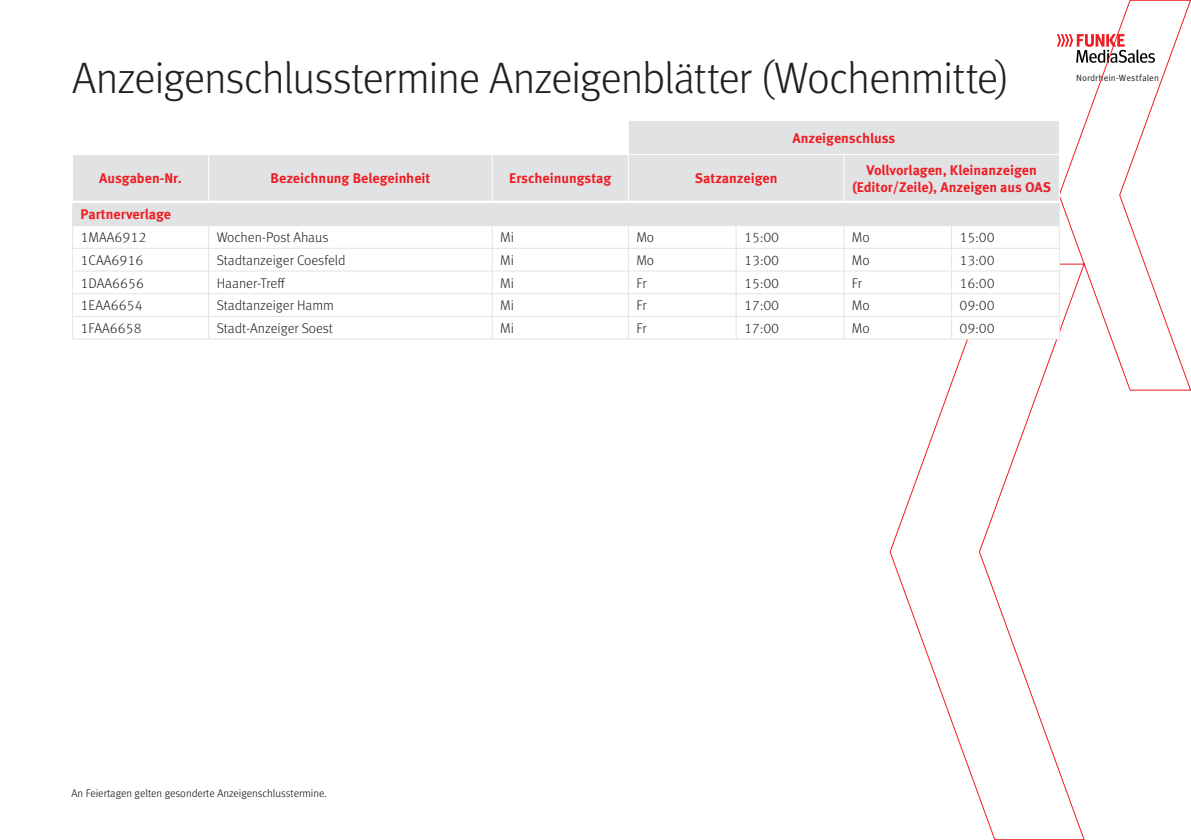
<style>
.page{position:relative;width:1191px;height:840px;background:#fff}
.page>*{position:absolute;margin:0;border:0;box-sizing:border-box;transform-origin:0 0}
.t1{font:300 44px "Meta Tab Pro";letter-spacing:-.025em;color:#231f20}
.t2{font:300 14px "Meta Tab Pro";color:#231f20}
.t3{font:700 14px/16.8px "Meta Tab Pro";color:#ee1d23;text-align:center}
.t4{font:300 11px "Meta Tab Pro";color:#000001}
.t5{font:9px "Meta Pro Norm";letter-spacing:.01em;color:#231f20}
</style>
<div class="page">
<svg style="left:889px;top:0;width:302px;height:839px"></svg>
<div style="left:73px;top:203px;width:986px;height:22px;background:#e1e2e4"></div>
<svg style="left:73px;top:226px;width:986px;height:112px"></svg>
<hr style="left:73px;top:225px;width:136px;height:1px;background:#e1e2e4">
<hr style="left:209px;top:225px;width:283px;height:1px;background:#e1e2e4">
<hr style="left:492px;top:225px;width:136px;height:1px;background:#e1e2e4">
<hr style="left:628px;top:225px;width:108px;height:1px;background:#e1e2e4">
<hr style="left:736px;top:225px;width:108px;height:1px;background:#e1e2e4">
<hr style="left:844px;top:225px;width:107px;height:1px;background:#e1e2e4">
<hr style="left:951px;top:225px;width:108px;height:1px;background:#e1e2e4">
<hr style="left:73px;top:248px;width:136px;height:1px;background:#e1e2e4">
<hr style="left:209px;top:248px;width:283px;height:1px;background:#e1e2e4">
<hr style="left:492px;top:248px;width:136px;height:1px;background:#e1e2e4">
<hr style="left:628px;top:248px;width:108px;height:1px;background:#e1e2e4">
<hr style="left:736px;top:248px;width:108px;height:1px;background:#e1e2e4">
<hr style="left:844px;top:248px;width:107px;height:1px;background:#e1e2e4">
<hr style="left:951px;top:248px;width:108px;height:1px;background:#e1e2e4">
<hr style="left:73px;top:270px;width:136px;height:1px;background:#e1e2e4">
<hr style="left:209px;top:270px;width:283px;height:1px;background:#e1e2e4">
<hr style="left:492px;top:270px;width:136px;height:1px;background:#e1e2e4">
<hr style="left:628px;top:270px;width:108px;height:1px;background:#e1e2e4">
<hr style="left:736px;top:270px;width:108px;height:1px;background:#e1e2e4">
<hr style="left:844px;top:270px;width:107px;height:1px;background:#e1e2e4">
<hr style="left:951px;top:270px;width:108px;height:1px;background:#e1e2e4">
<hr style="left:73px;top:293px;width:136px;height:1px;background:#e1e2e4">
<hr style="left:209px;top:293px;width:283px;height:1px;background:#e1e2e4">
<hr style="left:492px;top:293px;width:136px;height:1px;background:#e1e2e4">
<hr style="left:628px;top:293px;width:108px;height:1px;background:#e1e2e4">
<hr style="left:736px;top:293px;width:108px;height:1px;background:#e1e2e4">
<hr style="left:844px;top:293px;width:107px;height:1px;background:#e1e2e4">
<hr style="left:951px;top:293px;width:108px;height:1px;background:#e1e2e4">
<hr style="left:844px;top:316px;width:107px;height:1px;background:#e1e2e4">
<svg style="left:843px;top:226px;width:1px;height:112px"></svg>
<hr style="left:951px;top:316px;width:108px;height:1px;background:#e1e2e4">
<svg style="left:951px;top:226px;width:1px;height:112px"></svg>
<hr style="left:844px;top:338px;width:107px;height:1px;background:#e1e2e4">
<hr style="left:951px;top:338px;width:108px;height:1px;background:#e1e2e4">
<hr style="left:73px;top:316px;width:136px;height:1px;background:#e1e2e4">
<hr style="left:209px;top:316px;width:283px;height:1px;background:#e1e2e4">
<svg style="left:208px;top:226px;width:1px;height:112px"></svg>
<hr style="left:492px;top:316px;width:136px;height:1px;background:#e1e2e4">
<svg style="left:492px;top:226px;width:1px;height:112px"></svg>
<hr style="left:628px;top:316px;width:108px;height:1px;background:#e1e2e4">
<svg style="left:628px;top:226px;width:1px;height:112px"></svg>
<hr style="left:736px;top:316px;width:108px;height:1px;background:#e1e2e4">
<svg style="left:736px;top:226px;width:1px;height:112px"></svg>
<hr style="left:72px;top:338px;width:137px;height:1px;background:#e1e2e4">
<hr style="left:209px;top:338px;width:283px;height:1px;background:#e1e2e4">
<hr style="left:492px;top:338px;width:136px;height:1px;background:#e1e2e4">
<hr style="left:628px;top:338px;width:108px;height:1px;background:#e1e2e4">
<hr style="left:736px;top:338px;width:108px;height:1px;background:#e1e2e4">
<svg style="left:72px;top:203px;width:1px;height:135px"></svg>
<svg style="left:1059px;top:203px;width:1px;height:135px"></svg>
<svg style="left:73px;top:121px;width:986px;height:80px;fill:#e1e2e4"></svg>
<hr style="left:628px;top:121px;width:1px;height:33px;background:#fff">
<hr style="left:844px;top:120px;width:215px;height:1px;background:#fff">
<hr style="left:1059px;top:121px;width:1px;height:33px;background:#fff">
<hr style="left:628px;top:154px;width:216px;height:1px;background:#fff">
<hr style="left:844px;top:154px;width:215px;height:1px;background:#fff">
<hr style="left:843px;top:155px;width:1px;height:46px;background:#fff">
<hr style="left:1059px;top:155px;width:1px;height:46px;background:#fff">
<hr style="left:844px;top:201px;width:215px;height:1px;background:#fff">
<hr style="left:72px;top:154px;width:137px;height:1px;background:#fff">
<hr style="left:209px;top:154px;width:283px;height:1px;background:#fff">
<hr style="left:208px;top:155px;width:1px;height:46px;background:#fff">
<hr style="left:492px;top:154px;width:136px;height:1px;background:#fff">
<hr style="left:492px;top:155px;width:1px;height:46px;background:#fff">
<hr style="left:628px;top:155px;width:1px;height:46px;background:#fff">
<h1 class="t1" style="left:72px;top:46px;width:938px">Anzeigenschlusstermine Anzeigenblätter (Wochenmitte)</h1>
<p class="t3" style="left:792px;top:129px;width:104px">Anzeigenschluss</p>
<p class="t3" style="left:99px;top:169px;width:84px">Ausgaben-Nr.</p>
<p class="t3" style="left:270px;top:169px;width:161px">Bezeichnung Belegeinheit</p>
<p class="t3" style="left:509px;top:169px;width:103px">Erscheinungstag</p>
<p class="t3" style="left:695px;top:169px;width:84px">Satzanzeigen</p>
<p class="t3" style="left:852px;top:160px;width:200px">Vollvorlagen, Kleinanzeigen (Editor/Zeile), Anzeigen aus OAS</p>
<p class="t3" style="left:81px;top:205px;width:92px">Partnerverlage</p>
<p class="t2" style="left:81px;top:227px;width:67px">1MAA6912</p>
<p class="t2" style="left:217px;top:227px;width:113px">Wochen-Post Ahaus</p>
<p class="t2" style="left:500px;top:227px;width:15px">Mi</p>
<p class="t2" style="left:636px;top:227px;width:19px">Mo</p>
<p class="t2" style="left:744px;top:227px;width:37px">15:00</p>
<p class="t2" style="left:852px;top:227px;width:19px">Mo</p>
<p class="t2" style="left:959px;top:227px;width:37px">15:00</p>
<p class="t2" style="left:81px;top:250px;width:64px">1CAA6916</p>
<p class="t2" style="left:217px;top:250px;width:130px">Stadtanzeiger Coesfeld</p>
<p class="t2" style="left:500px;top:250px;width:15px">Mi</p>
<p class="t2" style="left:636px;top:250px;width:19px">Mo</p>
<p class="t2" style="left:744px;top:250px;width:37px">13:00</p>
<p class="t2" style="left:852px;top:250px;width:19px">Mo</p>
<p class="t2" style="left:959px;top:250px;width:37px">13:00</p>
<p class="t2" style="left:81px;top:272px;width:65px">1DAA6656</p>
<p class="t2" style="left:217px;top:272px;width:70px">Haaner-Treff</p>
<p class="t2" style="left:500px;top:272px;width:15px">Mi</p>
<p class="t2" style="left:636px;top:272px;width:12px">Fr</p>
<p class="t2" style="left:744px;top:272px;width:37px">15:00</p>
<p class="t2" style="left:852px;top:272px;width:12px">Fr</p>
<p class="t2" style="left:959px;top:272px;width:37px">16:00</p>
<p class="t2" style="left:81px;top:295px;width:64px">1EAA6654</p>
<p class="t2" style="left:217px;top:295px;width:119px">Stadtanzeiger Hamm</p>
<p class="t2" style="left:500px;top:295px;width:15px">Mi</p>
<p class="t2" style="left:636px;top:295px;width:12px">Fr</p>
<p class="t2" style="left:744px;top:295px;width:37px">17:00</p>
<p class="t2" style="left:852px;top:295px;width:19px">Mo</p>
<p class="t2" style="left:959px;top:295px;width:37px">09:00</p>
<p class="t2" style="left:81px;top:318px;width:63px">1FAA6658</p>
<p class="t2" style="left:217px;top:318px;width:118px">Stadt-Anzeiger Soest</p>
<p class="t2" style="left:500px;top:318px;width:15px">Mi</p>
<p class="t2" style="left:636px;top:318px;width:12px">Fr</p>
<p class="t2" style="left:744px;top:318px;width:37px">17:00</p>
<p class="t2" style="left:852px;top:318px;width:19px">Mo</p>
<p class="t2" style="left:959px;top:318px;width:37px">09:00</p>
<p class="t5" style="left:1076px;top:71px;width:85px">Nordrhein-Westfalen</p>
<p class="t4" style="left:71px;top:784px;width:257px">An Feiertagen gelten gesonderte Anzeigenschlusstermine.</p>
</div>
